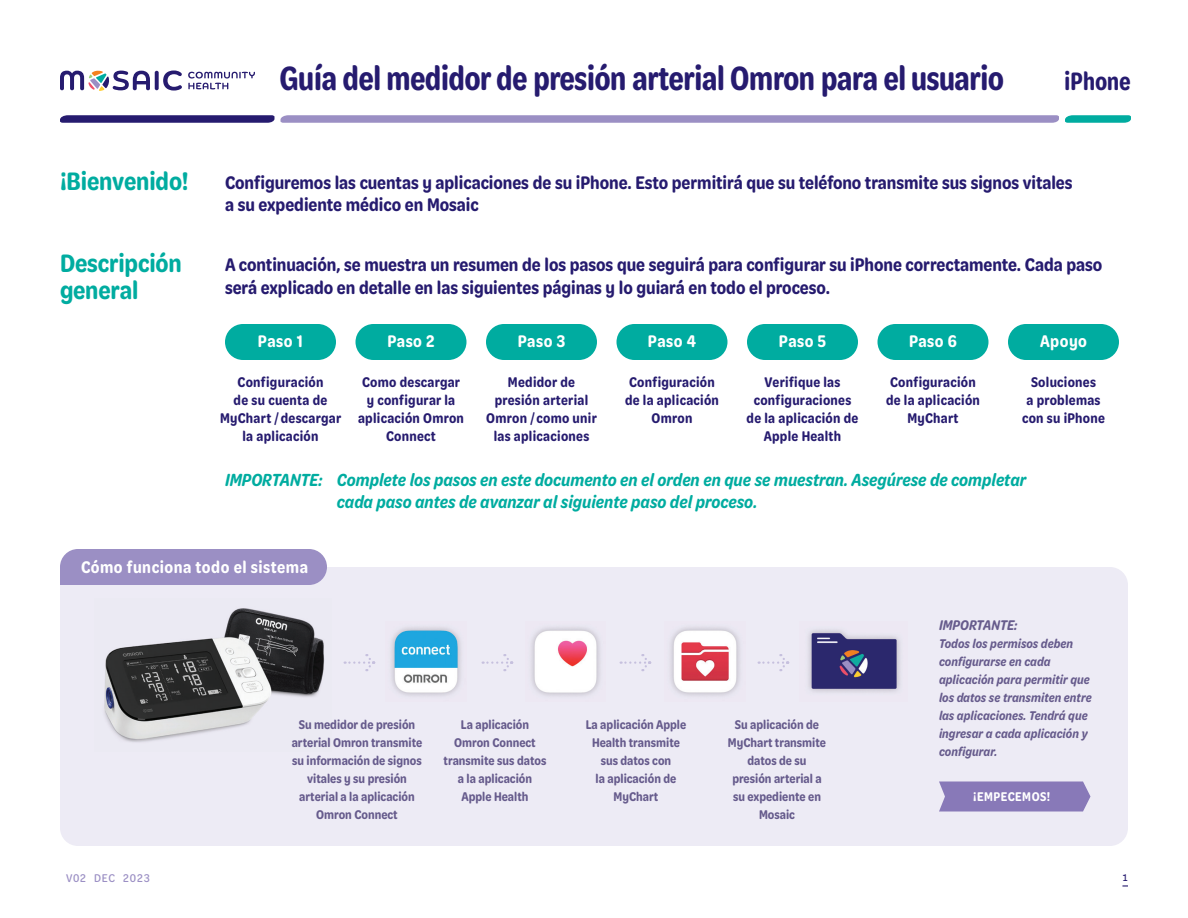
<style>
.page{position:relative;width:1188px;height:918px;background:#fff}
.page>*{position:absolute;margin:0;border:0;box-sizing:border-box;transform-origin:0 0}
.t1{font:600 36px "Omnes Narrow";letter-spacing:-.025em;color:#261b6f}
.t2{font:600 27px/27px "Omnes Cond";letter-spacing:-.005em;color:#00aca0}
.t3{font:600 27px "Omnes Narrow";letter-spacing:-.01em;color:#261b6f}
.t4{font:600 19.5px/22.5px "Omnes Cond";letter-spacing:-.005em;color:#261b6f}
.t5{font:italic 600 18.75px/22.5px "Omnes Cond";letter-spacing:-.005em;color:#00aca0}
.t6{font:600 18px "Omnes Cond";letter-spacing:.025em;color:#fff}
.t7{font:600 15px/18px "Omnes Cond";letter-spacing:.02em;color:#261b6f;text-align:center}
.t8{font:italic 600 15px "Omnes Cond";color:#665b8c}
.t9{font:600 13.5px/18px "Omnes Cond";color:#665b8c;text-align:center}
.t10{font:italic 600 13.5px/18px "Omnes Cond";color:#665b8c}
.t11{font:600 13.5px "Omnes Cond";letter-spacing:.035em;color:#fff}
.t12{font:500 12px "Omnes Cond";letter-spacing:.055em;color:#9b8fc4}
.t13{font:500 10.5px "Omnes Cond";color:#261b6f}
.s1{font-weight:500}
</style>
<div class="page">
<div style="left:60px;top:567px;width:1068px;height:279px;background:#edebf5"></div>
<div style="left:60px;top:549px;width:267px;height:36px;background:#9b8fc4"></div>
<svg style="left:1122px;top:885px;width:6px;height:2px"></svg>
<svg style="left:1065px;top:115px;width:66px;height:8px"></svg>
<svg style="left:60px;top:115px;width:999px;height:8px;background:#8a7fb7"></svg>
<img style="left:386px;top:621px;width:80px;height:81px">
<img style="left:94px;top:598px;width:238px;height:153px">
<img style="left:525px;top:621px;width:81px;height:81px">
<img style="left:664px;top:621px;width:82px;height:81px">
<img style="left:800px;top:621px;width:108px;height:81px">
<svg style="left:345px;top:654px;width:30px;height:17px"></svg>
<svg style="left:483px;top:654px;width:30px;height:17px"></svg>
<svg style="left:621px;top:654px;width:30px;height:17px"></svg>
<svg style="left:759px;top:654px;width:30px;height:17px"></svg>
<svg style="left:939px;top:782px;width:151px;height:30px;background:#8d7fbb"></svg>
<div style="left:225px;top:324px;width:111px;height:36px;background:#00aca0;border-radius:18px"></div>
<div style="left:356px;top:324px;width:110px;height:36px;background:#00aca0;border-radius:18px"></div>
<div style="left:486px;top:324px;width:111px;height:36px;background:#00aca0;border-radius:18px"></div>
<div style="left:616px;top:324px;width:112px;height:36px;background:#00aca0;border-radius:18px"></div>
<div style="left:747px;top:324px;width:111px;height:36px;background:#00aca0;border-radius:18px"></div>
<div style="left:878px;top:324px;width:110px;height:36px;background:#00aca0;border-radius:18px"></div>
<div style="left:1008px;top:324px;width:111px;height:36px;background:#00aca0;border-radius:18px"></div>
<svg style="left:155px;top:71px;width:4px;height:19px"></svg>
<svg style="left:163px;top:71px;width:19px;height:20px"></svg>
<svg style="left:60px;top:70px;width:90px;height:21px"></svg>
<svg style="left:188px;top:72px;width:67px;height:17px"></svg>
<h2 class="t2" style="left:60px;top:166px;width:130px">¡Bienvenido!</h2>
<h1 class="t1" style="left:279px;top:54px;width:727px">Guía del medidor de presión arterial Omron para el usuario</h1>
<h2 class="t3" style="left:1064px;top:63px;width:68px">iPhone</h2>
<h3 class="t4" style="left:225px;top:170px;width:849px">Configuremos las cuentas y aplicaciones de su iPhone. Esto permitirá que su teléfono transmite sus signos vitales a su expediente médico en Mosaic</h3>
<h2 class="t2" style="left:60px;top:248px;width:123px">Descripción general</h2>
<h3 class="t4" style="left:225px;top:253px;width:879px">A continuación, se muestra un resumen de los pasos que seguirá para configurar su iPhone correctamente. Cada paso será explicado en detalle en las siguientes páginas y lo guiará en todo el proceso.</h3>
<h3 class="t6" style="left:258px;top:329px;width:47px">Paso 1</h3>
<p class="t7" style="left:220px;top:372px;width:123px">Configuración<br>de su cuenta de<br>MyChart <span class="s1">/</span> descargar la aplicación</p>
<h3 class="t6" style="left:387px;top:329px;width:49px">Paso 2</h3>
<p class="t7" style="left:358px;top:372px;width:108px">Como descargar y configurar la aplicación Omron<br>Connect</p>
<h3 class="t6" style="left:518px;top:329px;width:49px">Paso 3</h3>
<p class="t7" style="left:486px;top:372px;width:112px">Medidor de presión arterial<br>Omron <span class="s1">/</span> como unir las aplicaciones</p>
<h3 class="t6" style="left:648px;top:329px;width:50px">Paso 4</h3>
<p class="t7" style="left:625px;top:372px;width:95px">Configuración de la aplicación<br>Omron</p>
<h3 class="t6" style="left:779px;top:329px;width:49px">Paso 5</h3>
<p class="t7" style="left:747px;top:372px;width:113px">Verifique las configuraciones de la aplicación de<br>Apple Health</p>
<h3 class="t6" style="left:909px;top:329px;width:49px">Paso 6</h3>
<p class="t7" style="left:886px;top:372px;width:95px">Configuración de la aplicación<br>MyChart</p>
<h3 class="t6" style="left:1040px;top:329px;width:48px">Apoyo</h3>
<p class="t7" style="left:1022px;top:372px;width:85px">Soluciones<br>a problemas con su iPhone</p>
<h3 class="t5" style="left:337px;top:468px;width:691px;text-indent:-112px">IMPORTANTE: Complete los pasos en este documento en el orden en que se muestran. Asegúrese de completar cada paso antes de avanzar al siguiente paso del proceso.</h3>
<h3 class="t6" style="left:81px;top:555px;width:229px">Cómo funciona todo el sistema</h3>
<p class="t9" style="left:444px;top:715px;width:104px">La aplicación<br>Omron Connect transmite sus datos a la aplicación<br>Apple Health</p>
<p class="t9" style="left:292px;top:715px;width:132px">Su medidor de presión arterial Omron transmite su información de signos vitales y su presión arterial a la aplicación<br>Omron Connect</p>
<p class="t9" style="left:586px;top:715px;width:102px">La aplicación Apple<br>Health transmite sus datos con<br>la aplicación de<br>MyChart</p>
<p class="t9" style="left:728px;top:715px;width:100px">Su aplicación de<br>MyChart transmite datos de su presión arterial a su expediente en<br>Mosaic</p>
<p class="t8" style="left:939px;top:615px;width:80px">IMPORTANTE:</p>
<p class="t10" style="left:939px;top:634px;width:154px">Todos los permisos deben configurarse en cada aplicación para permitir que los datos se transmiten entre las aplicaciones. Tendrá que ingresar a cada aplicación y configurar.</p>
<p class="t11" style="left:973px;top:788px;width:79px">¡EMPECEMOS!</p>
<p class="t12" style="left:66px;top:870px;width:86px">V02 DEC 2023</p>
<p class="t13" style="left:1122px;top:871px;width:7px">1</p>
</div>
